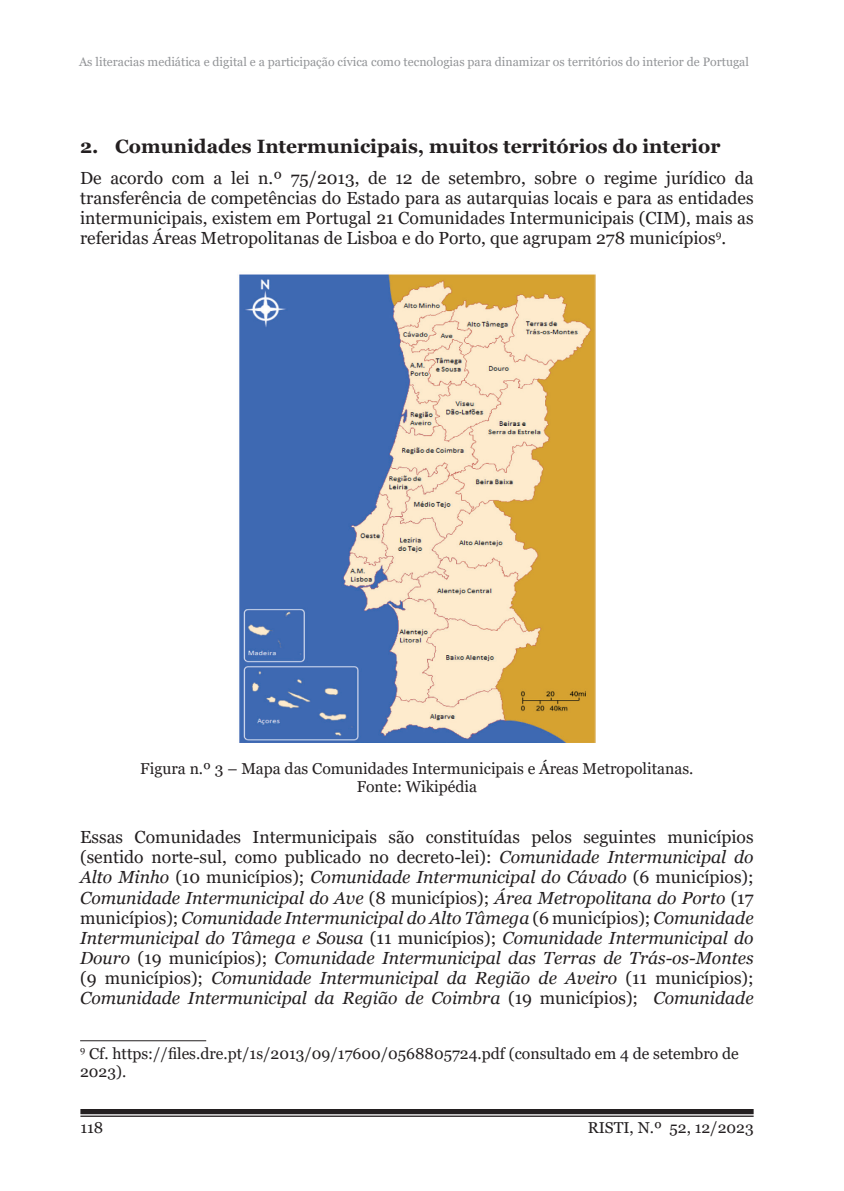
<style>
.page{position:relative;width:844px;height:1191px;background:#fff}
.page>*{position:absolute;margin:0;border:0;box-sizing:border-box;transform-origin:0 0}
.t1{font:700 19.25px "Georgia";color:#231f20}
.txt{font:italic 17.5px/20.1px "Georgia";color:#231f20;text-align:justify}
.txt-2{font:17.5px/20.1px "Georgia";color:#231f20;text-align:justify}
.FN{font:15.75px/17.8px "Georgia";color:#231f20}
.legned{font:15.75px/17.8px "Georgia";color:#231f20;text-align:center}
.t2{font:12.25px "Georgia";color:#939598}
.s1{font-style:normal}
</style>
<div class="page">
<div style="left:80px;top:1109px;width:673px;height:5px;background:#231f20"></div>
<hr style="left:80px;top:1115px;width:673px;height:1px;background:#231f20">
<img style="left:239px;top:274px;width:356px;height:468px">
<hr style="left:80px;top:1040px;width:126px;height:1px;background:#231f20">
<p class="t2" style="left:79px;top:54px;width:671px">As literacias mediática e digital e a participação cívica como tecnologias para dinamizar os territórios do interior de Portugal</p>
<h1 class="t1" style="left:80px;top:134px;width:641px">2. Comunidades Intermunicipais, muitos territórios do interior</h1>
<p class="txt-2" style="left:80px;top:168px;width:674px">De acordo com a lei n.º 75/2013, de 12 de setembro, sobre o regime jurídico da transferência de competências do Estado para as autarquias locais e para as entidades intermunicipais, existem em Portugal 21 Comunidades Intermunicipais (CIM), mais as referidas Áreas Metropolitanas de Lisboa e do Porto, que agrupam 278 municípios<sup>9</sup>.</p>
<p class="legned" style="left:140px;top:759px;width:554px">Figura n.º 3 – Mapa das Comunidades Intermunicipais e Áreas Metropolitanas.<br>Fonte: Wikipédia</p>
<p class="txt" style="left:80px;top:827px;width:674px"><span class="s1">Essas Comunidades Intermunicipais são constituídas pelos seguintes municípios (sentido norte-sul, como publicado no decreto-lei):</span> Comunidade Intermunicipal do Alto Minho <span class="s1">(10 municípios);</span> Comunidade Intermunicipal do Cávado <span class="s1">(6 municípios); </span>Comunidade Intermunicipal do Ave <span class="s1">(8 municípios);</span> Área Metropolitana do Porto <span class="s1">(17 municípios);</span> Comunidade Intermunicipal do Alto Tâmega <span class="s1">(6 municípios);</span> Comunidade Intermunicipal do Tâmega e Sousa <span class="s1">(11 municípios);</span> Comunidade Intermunicipal do Douro <span class="s1">(19 municípios);</span> Comunidade Intermunicipal das Terras de Trás-os-Montes <span class="s1">(9 municípios);</span> Comunidade Intermunicipal da Região de Aveiro <span class="s1">(11 municípios); </span>Comunidade Intermunicipal da Região de Coimbra <span class="s1">(19 municípios);</span> Comunidade</p>
<p class="FN" style="left:80px;top:1044px;width:660px"><sup>9</sup> Cf. https://files.dre.pt/1s/2013/09/17600/0568805724.pdf (consultado em 4 de setembro de<br>2023).</p>
<p class="FN" style="left:80px;top:1118px;width:24px">118</p>
<p class="FN" style="left:587px;top:1118px;width:167px">RISTI, N.º 52, 12/2023</p>
</div>
